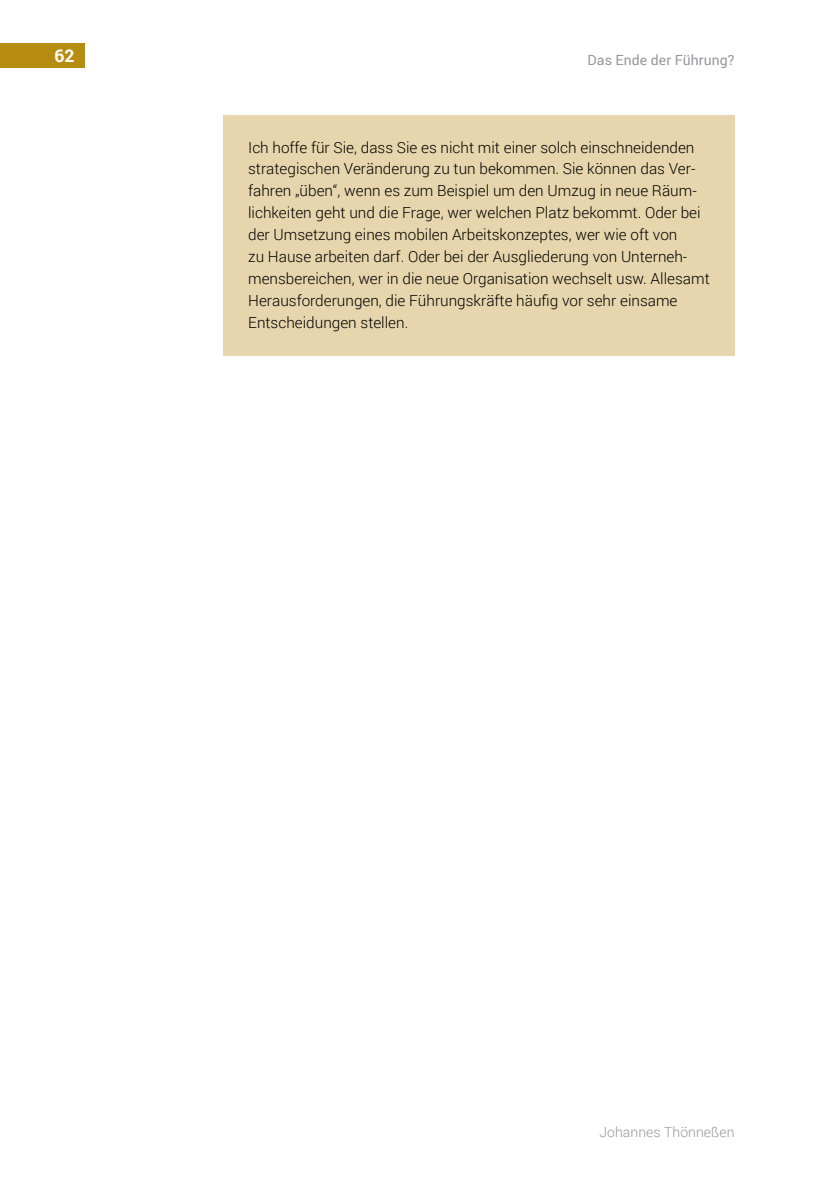
<style>
.page{position:relative;width:819px;height:1181px;background:#fff}
.page>*{position:absolute;margin:0;border:0;box-sizing:border-box;transform-origin:0 0}
.t1{font:700 17.5px "Roboto";color:#fff}
.t2{font:300 15.4px/21.9px "Roboto";color:#000}
.t3{font:14px "Roboto";letter-spacing:.005em;color:#98989c}
.t4{font:300 14px "Roboto";letter-spacing:.005em;color:#98989c}
</style>
<div class="page">
<div style="left:0;top:43px;width:84px;height:25px;background:#b78d11"></div>
<div style="left:223px;top:115px;width:511px;height:241px;background:#e7d6ad"></div>
<p class="t1" style="left:54px;top:43px;width:22px">62</p>
<p class="t3" style="left:587px;top:50px;width:148px">Das Ende der Führung?</p>
<p class="t2" style="left:248px;top:136px;width:463px">Ich hoffe für Sie, dass Sie es nicht mit einer solch einschneidenden strategischen Veränderung zu tun bekommen. Sie können das Ver&shy;fahren „üben“, wenn es zum Beispiel um den Umzug in neue Räum&shy;lichkeiten geht und die Frage, wer welchen Platz bekommt. Oder bei der Umsetzung eines mobilen Arbeitskonzeptes, wer wie oft von<br>zu Hause arbeiten darf. Oder bei der Ausgliederung von Unterneh&shy;mensbereichen, wer in die neue Organisation wechselt usw. Allesamt Herausforderungen, die Führungskräfte häufig vor sehr einsame Entscheidungen stellen.</p>
<p class="t4" style="left:599px;top:1122px;width:137px">Johannes Thönneßen</p>
</div>
